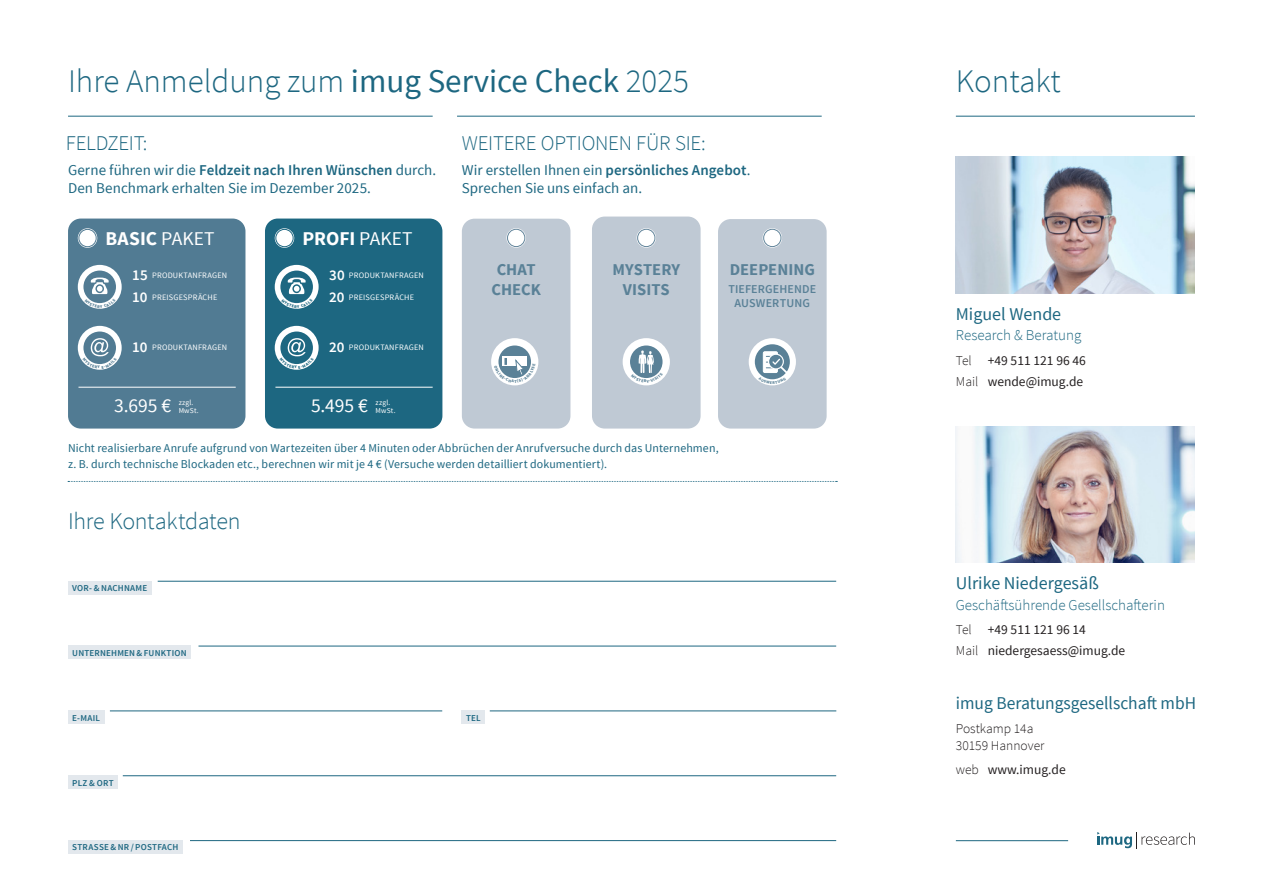
<style>
.page{position:relative;width:1263px;height:893px;background:#fff}
.page>*{position:absolute;margin:0;border:0;box-sizing:border-box;transform-origin:0 0}
.Headline_-_XL{font:300 33px "Source Sans Pro";color:#1d6781}
.Copytext{font:300 24px "Source Sans Pro";letter-spacing:-.015em;color:#1d6781}
.Copytext-2{font:300 21px "Source Sans Pro";letter-spacing:-.01em;color:#1d6781}
.Copytext-3{font:700 19.5px "Source Sans Pro";color:#fff}
.Copytext-4{font:19.5px "Source Sans Pro";color:#fff}
.t1{font:18px "Source Sans Pro";color:#1d6781}
.Copytext-5{font:700 16.5px/19.5px "Source Sans Pro";color:#5a8197;text-align:center}
.Copytext-6{font:15px/18px "Source Sans Pro";letter-spacing:.005em;color:#1d6781}
.t2{font:300 15px "Source Sans Pro";color:#1d6781}
.Copytext-7{font:600 15px "Source Sans Pro";color:#fff}
.t3{font:13.5px "Source Sans Pro";color:#231f20}
.t4{font:300 13.5px/16.2px "Source Sans Pro";color:#231f20}
.Copytext-8{font:12px/15.8px "Source Sans Pro";letter-spacing:.01em;color:#1d6781}
.Copytext-9{font:600 12px/14.4px "Source Sans Pro";letter-spacing:.01em;color:#5a8197;text-align:center}
.Copytext-10{font:600 9px "Source Sans Pro";letter-spacing:.02em;color:#1d6781}
.Copytext-11{font:8.25px "Source Sans Pro";letter-spacing:.02em;color:#fff}
.Copytext-12{font:7.5px "Source Sans Pro";letter-spacing:.02em;color:#fff}
.s1{font-weight:400}
.s2{font-weight:600}
.s3{font-weight:300}
</style>
<div class="page">
<svg style="left:1097px;top:832px;width:98px;height:17px"></svg>
<div style="left:462px;top:219px;width:108px;height:210px;background:#bfc9d4;border-radius:13px"></div>
<div style="left:592px;top:217px;width:109px;height:212px;background:#bfc9d4;border-radius:13px"></div>
<div style="left:718px;top:219px;width:109px;height:210px;background:#bfc9d4;border-radius:13px"></div>
<hr style="left:956px;top:840px;width:112px;height:1px;background:#1d6781">
<img style="left:956px;top:157px;width:232px;height:6px">
<img style="left:956px;top:163px;width:239px;height:130px">
<img style="left:956px;top:426px;width:239px;height:137px">
<div style="left:68px;top:581px;width:84px;height:13px;background:#e3e8ed"></div>
<hr style="left:158px;top:581px;width:678px;height:1px;background:#1d6781">
<div style="left:68px;top:646px;width:123px;height:13px;background:#e3e8ed"></div>
<hr style="left:198px;top:646px;width:638px;height:1px;background:#1d6781">
<div style="left:462px;top:711px;width:23px;height:13px;background:#e3e8ed"></div>
<div style="left:68px;top:711px;width:37px;height:13px;background:#e3e8ed"></div>
<hr style="left:110px;top:711px;width:332px;height:1px;background:#1d6781">
<hr style="left:490px;top:711px;width:346px;height:1px;background:#1d6781">
<div style="left:68px;top:840px;width:115px;height:13px;background:#e3e8ed"></div>
<hr style="left:190px;top:840px;width:646px;height:1px;background:#1d6781">
<div style="left:68px;top:776px;width:50px;height:13px;background:#e3e8ed"></div>
<hr style="left:123px;top:775px;width:713px;height:1px;background:#1d6781">
<hr style="left:68px;top:116px;width:365px;height:1px;background:#1d6781">
<hr style="left:457px;top:116px;width:365px;height:1px;background:#1d6781">
<hr style="left:956px;top:116px;width:239px;height:1px;background:#1d6781">
<svg style="left:68px;top:481px;width:769px;height:1px"></svg>
<div style="left:265px;top:219px;width:177px;height:210px;background:#1d6781;border-radius:13px"></div>
<div style="left:491px;top:338px;width:47px;height:47px;background:#fff;border-radius:50%"></div>
<div style="left:498px;top:345px;width:33px;height:33px;background:#5a8197;border-radius:50%"></div>
<div style="left:503px;top:356px;width:24px;height:10px;background:#fff"></div>
<svg style="left:275px;top:228px;width:19px;height:20px"></svg>
<div style="left:275px;top:229px;width:18px;height:18px;border:1px solid #1d6781;border-radius:50%"></div>
<svg style="left:506px;top:228px;width:20px;height:20px"></svg>
<div style="left:507px;top:229px;width:18px;height:18px;border:1px solid #64869c;border-radius:50%"></div>
<svg style="left:636px;top:228px;width:20px;height:20px"></svg>
<div style="left:637px;top:229px;width:18px;height:18px;border:1px solid #64869c;border-radius:50%"></div>
<svg style="left:762px;top:228px;width:20px;height:20px"></svg>
<div style="left:763px;top:229px;width:18px;height:18px;border:1px solid #64869c;border-radius:50%"></div>
<hr style="left:275px;top:387px;width:158px;height:1px;background:#fff">
<div style="left:68px;top:219px;width:177px;height:210px;background:#517b93;border-radius:13px"></div>
<div style="left:78px;top:326px;width:44px;height:44px;background:#fff;border-radius:50%"></div>
<div style="left:83px;top:332px;width:33px;height:32px;background:#517b93;border-radius:50%"></div>
<svg style="left:275px;top:326px;width:44px;height:44px"></svg>
<div style="left:280px;top:332px;width:33px;height:32px;background:#1d6781;border-radius:50%"></div>
<div style="left:78px;top:265px;width:44px;height:44px;background:#fff;border-radius:50%"></div>
<div style="left:83px;top:271px;width:33px;height:32px;background:#517b93;border-radius:50%"></div>
<div style="left:275px;top:265px;width:44px;height:44px;background:#fff;border-radius:50%"></div>
<div style="left:280px;top:271px;width:33px;height:32px;background:#1d6781;border-radius:50%"></div>
<svg style="left:78px;top:228px;width:19px;height:20px"></svg>
<div style="left:78px;top:229px;width:19px;height:18px;border:1px solid #517b93;border-radius:50%"></div>
<hr style="left:78px;top:387px;width:158px;height:1px;background:#fff">
<div style="left:623px;top:338px;width:47px;height:47px;background:#fff;border-radius:50%"></div>
<svg style="left:630px;top:345px;width:32px;height:33px"></svg>
<div style="left:749px;top:338px;width:47px;height:47px;background:#fff;border-radius:50%"></div>
<div style="left:755px;top:344px;width:35px;height:35px;background:#5a8197;border-radius:50%"></div>
<svg style="left:763px;top:351px;width:15px;height:22px"></svg>
<div style="left:768px;top:354px;width:16px;height:16px;border:1px solid #fff;border-radius:50%"></div>
<svg style="left:494px;top:358px;width:41px;height:25px"></svg>
<svg style="left:83px;top:338px;width:34px;height:30px"></svg>
<svg style="left:280px;top:338px;width:34px;height:30px"></svg>
<svg style="left:85px;top:278px;width:31px;height:30px"></svg>
<svg style="left:281px;top:278px;width:32px;height:30px"></svg>
<svg style="left:631px;top:350px;width:32px;height:32px"></svg>
<svg style="left:758px;top:356px;width:31px;height:28px"></svg>
<p class="Headline_-_XL" style="left:68px;top:61px;width:622px">Ihre Anmeldung zum <span class="s1">imug Service Check</span> 2025</p>
<p class="Copytext-2" style="left:66px;top:131px;width:83px">FELDZEIT:</p>
<p class="Copytext-6" style="left:68px;top:161px;width:370px">Gerne führen wir die <span class="s2">Feldzeit nach Ihren Wünschen</span> durch.<br>Den Benchmark erhalten Sie im Dezember 2025.</p>
<p class="Copytext-3" style="left:106px;top:226px;width:111px">BASIC <span class="s1">PAKET</span></p>
<p class="Copytext-7" style="left:132px;top:266px;width:17px">15</p>
<p class="Copytext-11" style="left:152px;top:270px;width:77px">PRODUKTANFRAGEN</p>
<p class="Copytext-7" style="left:132px;top:288px;width:17px">10</p>
<p class="Copytext-11" style="left:152px;top:292px;width:67px">PREISGESPRÄCHE</p>
<p class="Copytext-3" style="left:303px;top:226px;width:112px">PROFI <span class="s1">PAKET</span></p>
<p class="Copytext-7" style="left:329px;top:266px;width:17px">30</p>
<p class="Copytext-7" style="left:329px;top:288px;width:17px">20</p>
<p class="Copytext-11" style="left:349px;top:270px;width:77px">PRODUKTANFRAGEN</p>
<p class="Copytext-11" style="left:349px;top:292px;width:67px">PREISGESPRÄCHE</p>
<p class="Copytext-7" style="left:132px;top:338px;width:17px">10</p>
<p class="Copytext-11" style="left:152px;top:342px;width:77px">PRODUKTANFRAGEN</p>
<p class="Copytext-7" style="left:329px;top:338px;width:17px">20</p>
<p class="Copytext-11" style="left:349px;top:342px;width:77px">PRODUKTANFRAGEN</p>
<p class="Copytext-12" style="left:179px;top:397px;width:16px">zzgl.</p>
<p class="Copytext-4" style="left:311px;top:394px;width:58px">5.495 €</p>
<p class="Copytext-12" style="left:376px;top:406px;width:21px">MwSt.</p>
<p class="Copytext-12" style="left:376px;top:397px;width:16px">zzgl.</p>
<p class="Copytext-4" style="left:114px;top:394px;width:59px">3.695 €</p>
<p class="Copytext-12" style="left:179px;top:406px;width:21px">MwSt.</p>
<p class="Copytext-2" style="left:462px;top:131px;width:245px">WEITERE OPTIONEN FÜR SIE:</p>
<p class="Copytext-6" style="left:462px;top:161px;width:290px">Wir erstellen Ihnen ein <span class="s2">persönliches Angebot</span>.<br>Sprechen Sie uns einfach an.</p>
<p class="Copytext-5" style="left:491px;top:261px;width:51px">CHAT<br>CHECK</p>
<p class="Copytext-5" style="left:612px;top:261px;width:69px">MYSTERY</p>
<p class="Copytext-5" style="left:623px;top:280px;width:48px">VISITS</p>
<p class="Copytext-5" style="left:730px;top:261px;width:87px">DEEPENING</p>
<p class="Copytext-9" style="left:728px;top:282px;width:89px">TIEFERGEHENDE<br>AUSWERTUNG</p>
<p class="Copytext-8" style="left:68px;top:440px;width:652px">Nicht realisierbare Anrufe aufgrund von Wartezeiten über 4 Minuten oder Abbrüchen der Anrufversuche durch das Unternehmen, z. B. durch technische Blockaden etc., berechnen wir mit je 4 € (Versuche werden detailliert dokumentiert).</p>
<p class="Copytext" style="left:68px;top:507px;width:174px">Ihre Kontaktdaten</p>
<p class="Copytext-10" style="left:72px;top:582px;width:77px">VOR- &amp; NACHNAME</p>
<p class="Copytext-10" style="left:72px;top:647px;width:116px">UNTERNEHMEN &amp; FUNKTION</p>
<p class="Copytext-10" style="left:72px;top:712px;width:29px">E-MAIL</p>
<p class="Copytext-10" style="left:466px;top:712px;width:16px">TEL</p>
<p class="Copytext-10" style="left:72px;top:777px;width:43px">PLZ &amp; ORT</p>
<p class="Copytext-10" style="left:72px;top:842px;width:108px">STRASSE &amp; NR / POSTFACH</p>
<p class="Headline_-_XL" style="left:956px;top:61px;width:106px">Kontakt</p>
<p class="t1" style="left:956px;top:303px;width:107px">Miguel Wende</p>
<p class="t2" style="left:956px;top:326px;width:127px">Research &amp; Beratung</p>
<p class="t3" style="left:956px;top:352px;width:132px"><span class="s3">Tel</span> +49 511 121 96 46</p>
<p class="t3" style="left:956px;top:373px;width:129px"><span class="s3">Mail</span> wende@imug.de</p>
<p class="t1" style="left:956px;top:572px;width:144px">Ulrike Niedergesäß</p>
<p class="t2" style="left:956px;top:595px;width:211px">Geschäftsührende Gesellschafterin</p>
<p class="t3" style="left:956px;top:621px;width:132px"><span class="s3">Tel</span> +49 511 121 96 14</p>
<p class="t3" style="left:956px;top:642px;width:171px"><span class="s3">Mail</span> niedergesaess@imug.de</p>
<p class="t1" style="left:956px;top:692px;width:242px">imug Beratungsgesellschaft mbH</p>
<p class="t4" style="left:956px;top:721px;width:90px">Postkamp 14a<br>30159 Hannover</p>
<p class="t3" style="left:956px;top:761px;width:111px"><span class="s3">web</span> www.imug.de</p>
</div>
